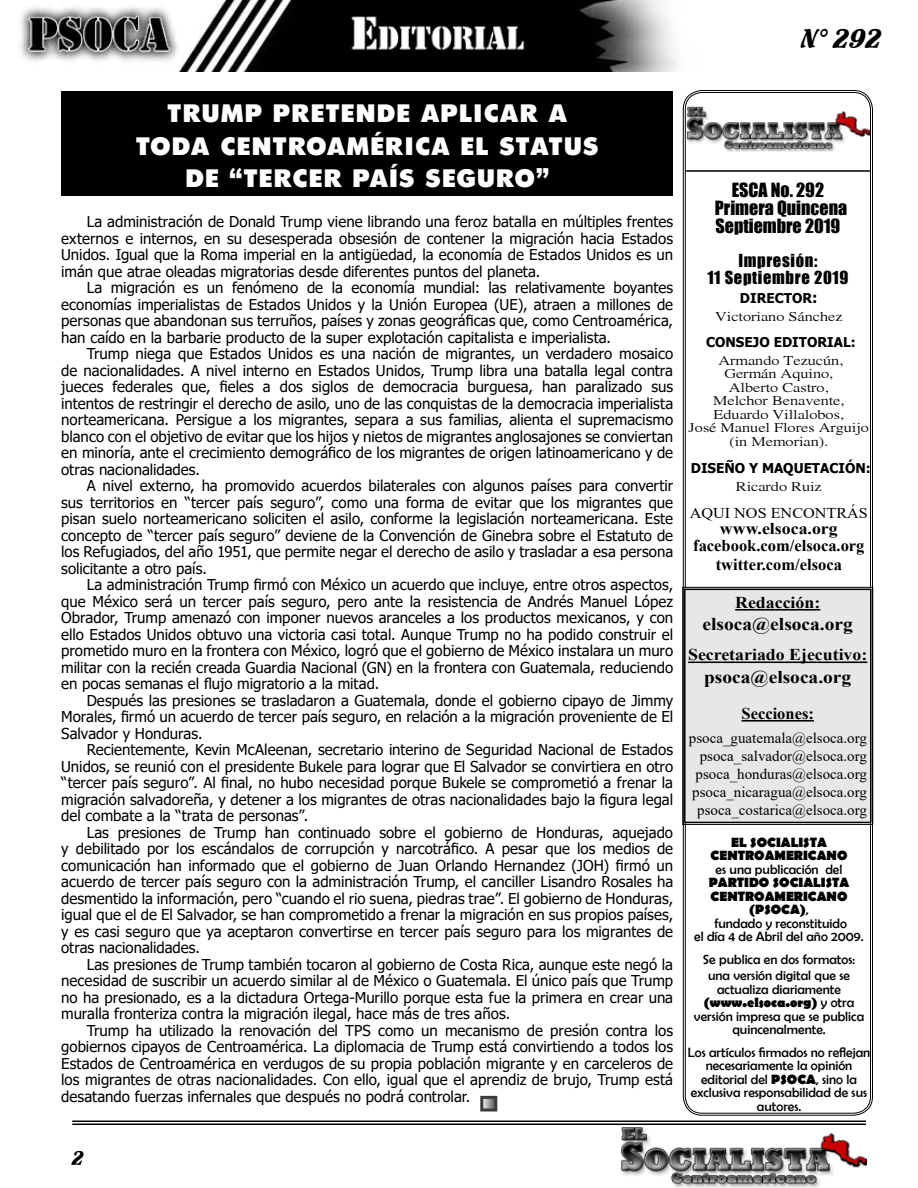
<style>
.page{position:relative;width:918px;height:1188px;background:#fff}
.page>*{position:absolute;margin:0;border:0;box-sizing:border-box;transform-origin:0 0}
.t1{font:28.5px "Flamenco D";color:#000}
.t2{font:27px/32.4px "Tw Cen MT Ult Bd";color:#fff;text-align:center}
.t3{font:21px "Flamenco D";color:#000}
.t4{font:18px/18px "Impact";color:#000;text-align:center}
.t5{font:700 18px "Times New Roman";color:#000;scale:1.08 1}
.t6{font:700 16.5px/16.5px "Times New Roman";color:#000;text-align:center;scale:1.08 1}
.t7{font:700 16.5px "Times New Roman";color:#000}
.t8{font:16.5px/16.5px "Impact";letter-spacing:.04em;color:#000;text-align:center}
.t9{font:15px/16.5px "Tahoma";color:#000;text-align:justify}
.t10{font:15px/18px "Times New Roman";color:#000;text-align:right}
.t11{font:15px "Times New Roman";color:#000;scale:1.08 1}
.t12{font:13.5px/13.5px "Berlin Sans FB";color:#000;text-align:center}
.t13{font:13.5px/13.5px "Xerox Serif Wide FC";color:#000;text-align:center}
.t14{font:700 13.5px "Tahoma";color:#000}
.t15{font:700 13.5px/13.5px "Berlin Sans FB";color:#000;text-align:center}
.s1{font-size:15px}
.s2{font-weight:700}
</style>
<div class="page">
<hr style="left:72px;top:1121px;width:794px;height:1px;background:#000">
<hr style="left:72px;top:1124px;width:794px;height:1px;background:#000">
<img style="left:621px;top:1127px;width:245px;height:61px">
<img style="left:20px;top:0;width:657px;height:72px">
<div style="left:682px;top:587px;width:191px;height:238px;background:#e7e7e7"></div>
<div style="left:684px;top:589px;width:188px;height:234px;border:2px solid #000"></div>
<img style="left:687px;top:106px;width:182px;height:46px">
<hr style="left:686px;top:170px;width:185px;height:2px;background:#000">
<svg style="left:484px;top:1100px;width:9px;height:8px"></svg>
<div style="left:480px;top:1096px;width:17px;height:16px;border:3px solid #3e3a3a"></div>
<div style="left:61px;top:92px;width:612px;height:104px;background:#000"></div>
<h1 class="t1" style="left:802px;top:21px;width:82px">N° 292</h1>
<h2 class="t2" style="left:135px;top:96px;width:465px">TRUMP PRETENDE APLICAR A<br>TODA CENTROAMÉRICA EL STATUS<br>DE “TERCER PAÍS SEGURO”</h2>
<p class="t9" style="left:61px;top:215px;width:614px;text-indent:26px">La administración de Donald Trump viene librando una feroz batalla en múltiples frentes externos e internos, en su desesperada obsesión de contener la migración hacia Estados Unidos. Igual que la Roma imperial en la antigüedad, la economía de Estados Unidos es un imán que atrae oleadas migratorias desde diferentes puntos del planeta.</p>
<p class="t9" style="left:61px;top:281px;width:614px;text-indent:26px">La migración es un fenómeno de la economía mundial: las relativamente boyantes economías imperialistas de Estados Unidos y la Unión Europea (UE), atraen a millones de personas que abandonan sus terruños, países y zonas geográficas que, como Centroamérica, han caído en la barbarie producto de la super explotación capitalista e imperialista.</p>
<p class="t9" style="left:61px;top:347px;width:614px;text-indent:26px">Trump niega que Estados Unidos es una nación de migrantes, un verdadero mosaico de nacionalidades. A nivel interno en Estados Unidos, Trump libra una batalla legal contra jueces federales que, fieles a dos siglos de democracia burguesa, han paralizado sus intentos de restringir el derecho de asilo, uno de las conquistas de la democracia imperialista norteamericana. Persigue a los migrantes, separa a sus familias, alienta el supremacismo blanco con el objetivo de evitar que los hijos y nietos de migrantes anglosajones se conviertan en minoría, ante el crecimiento demográfico de los migrantes de origen latinoamericano y de otras nacionalidades.</p>
<p class="t9" style="left:61px;top:479px;width:614px;text-indent:26px">A nivel externo, ha promovido acuerdos bilaterales con algunos países para convertir sus territorios en “tercer país seguro”, como una forma de evitar que los migrantes que pisan suelo norteamericano soliciten el asilo, conforme la legislación norteamericana. Este concepto de “tercer país seguro” deviene de la Convención de Ginebra sobre el Estatuto de los Refugiados, del año 1951, que permite negar el derecho de asilo y trasladar a esa persona solicitante a otro país.</p>
<p class="t9" style="left:61px;top:578px;width:614px;text-indent:26px">La administración Trump firmó con México un acuerdo que incluye, entre otros aspectos, que México será un tercer país seguro, pero ante la resistencia de Andrés Manuel López Obrador, Trump amenazó con imponer nuevos aranceles a los productos mexicanos, y con ello Estados Unidos obtuvo una victoria casi total. Aunque Trump no ha podido construir el prometido muro en la frontera con México, logró que el gobierno de México instalara un muro militar con la recién creada Guardia Nacional (GN) en la frontera con Guatemala, reduciendo en pocas semanas el flujo migratorio a la mitad.</p>
<p class="t9" style="left:61px;top:693px;width:613px;text-indent:26px">Después las presiones se trasladaron a Guatemala, donde el gobierno cipayo de Jimmy Morales, firmó un acuerdo de tercer país seguro, en relación a la migración proveniente de El Salvador y Honduras.</p>
<p class="t9" style="left:61px;top:743px;width:614px;text-indent:26px">Recientemente, Kevin McAleenan, secretario interino de Seguridad Nacional de Estados Unidos, se reunió con el presidente Bukele para lograr que El Salvador se convirtiera en otro “tercer país seguro”. Al final, no hubo necesidad porque Bukele se comprometió a frenar la migración salvadoreña, y detener a los migrantes de otras nacionalidades bajo la figura legal del combate a la “trata de personas”.</p>
<p class="t9" style="left:61px;top:825px;width:614px;text-indent:26px">Las presiones de Trump han continuado sobre el gobierno de Honduras, aquejado y debilitado por los escándalos de corrupción y narcotráfico. A pesar que los medios de comunicación han informado que el gobierno de Juan Orlando Hernandez (JOH) firmó un acuerdo de tercer país seguro con la administración Trump, el canciller Lisandro Rosales ha desmentido la información, pero “cuando el rio suena, piedras trae”. El gobierno de Honduras, igual que el de El Salvador, se han comprometido a frenar la migración en sus propios países, y es casi seguro que ya aceptaron convertirse en tercer país seguro para los migrantes de otras nacionalidades.</p>
<p class="t9" style="left:61px;top:957px;width:614px;text-indent:26px">Las presiones de Trump también tocaron al gobierno de Costa Rica, aunque este negó la necesidad de suscribir un acuerdo similar al de México o Guatemala. El único país que Trump no ha presionado, es a la dictadura Ortega-Murillo porque esta fue la primera en crear una muralla fronteriza contra la migración ilegal, hace más de tres años.</p>
<p class="t9" style="left:61px;top:1023px;width:614px;text-indent:26px">Trump ha utilizado la renovación del TPS como un mecanismo de presión contra los gobiernos cipayos de Centroamérica. La diplomacia de Trump está convirtiendo a todos los Estados de Centroamérica en verdugos de su propia población migrante y en carceleros de los migrantes de otras nacionalidades. Con ello, igual que el aprendiz de brujo, Trump está desatando fuerzas infernales que después no podrá controlar.</p>
<p class="t4" style="left:715px;top:180px;width:134px">ESCA No. 292<br>Primera Quincena<br>Septiembre 2019</p>
<p class="t8" style="left:707px;top:252px;width:143px">Impresión:<br>11 Septiembre 2019</p>
<p class="t14" style="left:740px;top:289px;width:79px">DIRECTOR<span class="s1">:</span></p>
<p class="t13" style="left:715px;top:310px;width:129px">Victoriano Sánchez</p>
<p class="t14" style="left:706px;top:332px;width:151px">CONSEJO EDITORIAL:</p>
<p class="t13" style="left:689px;top:353px;width:182px">Armando Tezucún,<br>Germán Aquino,<br>Alberto Castro,<br>Melchor Benavente,<br>Eduardo Villalobos,<br>José Manuel Flores Arguijo (in Memorian).</p>
<p class="t14" style="left:691px;top:458px;width:181px">DISEÑO Y MAQUETACIÓN:</p>
<p class="t13" style="left:736px;top:479px;width:87px">Ricardo Ruiz</p>
<p class="t11" style="left:690px;top:502px;width:166px">AQUI NOS ENCONTRÁS</p>
<p class="t6" style="left:693px;top:520px;width:160px">www.elsoca.org facebook.com/elsoca.org</p>
<p class="t7" style="left:716px;top:553px;width:128px">twitter.com/elsoca</p>
<p class="t6" style="left:735px;top:594px;width:80px">Redacción:</p>
<p class="t5" style="left:703px;top:611px;width:141px">elsoca@elsoca.org</p>
<p class="t6" style="left:688px;top:646px;width:168px">Secretariado Ejecutivo:</p>
<p class="t5" style="left:704px;top:664px;width:138px">psoca@elsoca.org</p>
<p class="t7" style="left:742px;top:702px;width:74px">Secciones:</p>
<p class="t10" style="left:689px;top:728px;width:180px">psoca_guatemala@elsoca.org psoca_salvador@elsoca.org psoca_honduras@elsoca.org psoca_nicaragua@elsoca.org psoca_costarica@elsoca.org</p>
<p class="t15" style="left:711px;top:836px;width:138px">EL SOCIALISTA<br>CENTROAMERICANO</p>
<p class="t12" style="left:716px;top:862px;width:128px">es una publicación del</p>
<p class="t12" style="left:694px;top:876px;width:171px"><span class="s2">PARTIDO SOCIALISTA<br>CENTROAMERICANO (PSOCA)</span>,<br>fundado y reconstituido<br>el día 4 de Abril del año 2009.</p>
<p class="t12" style="left:703px;top:951px;width:154px;line-height:16.5px">Se publica en dos formatos: una versión digital que se</p>
<p class="t12" style="left:694px;top:982px;width:172px">actualiza diariamente <span class="s2">(www.elsoca.org)</span> y otra versión impresa que se publica quincenalmente.</p>
<p class="t12" style="left:688px;top:1045px;width:184px">Los artículos firmados no reflejan necesariamente la opinión editorial del <span class="s2">PSOCA</span>, sino la exclusiva responsabilidad de sus autores.</p>
<h3 class="t3" style="left:72px;top:1146px;width:13px">2</h3>
</div>
